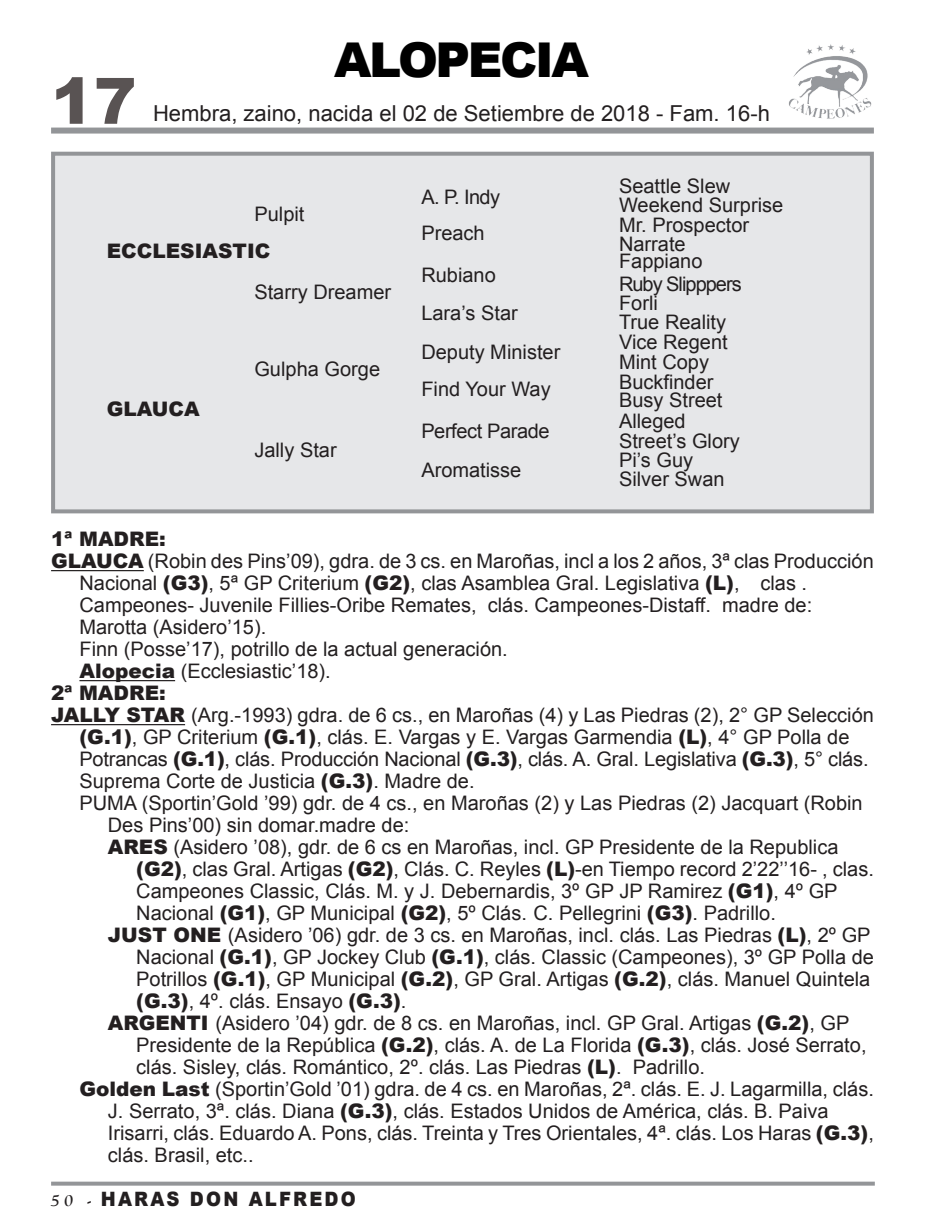
<style>
.page{position:relative;width:925px;height:1219px;background:#fff}
.page>*{position:absolute;margin:0;border:0;box-sizing:border-box;transform-origin:0 0}
.t1{font:900 64px "Arial";color:#595353}
.t2{font:900 48px "Arial";letter-spacing:-.05em;color:#000}
.t3{font:22px "Arial";color:#231f20}
.t4{font:20px "Arial";color:#231f20}
.t5{font:900 20px "Arial";color:#231f20}
.t6{font:20px "Arial";letter-spacing:-.05em;color:#231f20}
.t7{font:20px "Arial";letter-spacing:-.02em;color:#231f20}
.t8{font:900 19.8px "Arial";letter-spacing:.12em;color:#231f20;scale:.91 1}
.s1{font-weight:900}
.s2{font-family:"Goudy Old Style Bold Italic BT";font-weight:400;font-size:16px}
</style>
<div class="page">
<div style="left:51px;top:152px;width:822px;height:361px;background:#e6e7e9;border:4px solid #939598"></div>
<div style="left:51px;top:128px;width:822px;height:6px;background:#939598"></div>
<svg style="left:51px;top:1182px;width:823px;height:4px;background:#9c9ea0"></svg>
<hr style="left:51px;top:570px;width:93px;height:1px;background:#231f20">
<hr style="left:79px;top:680px;width:96px;height:1px;background:#231f20">
<hr style="left:51px;top:724px;width:134px;height:1px;background:#231f20">
<img style="left:789px;top:44px;width:83px;height:75px">
<h1 class="t1" style="left:51px;top:54px;width:87px">17</h1>
<h2 class="t2" style="left:334px;top:25px;width:256px">ALOPECIA</h2>
<p class="t3" style="left:153px;top:99px;width:618px">Hembra, zaino, nacida el 02 de Setiembre de 2018 - Fam. 16-h</p>
<p class="t4" style="left:254px;top:200px;width:52px">Pulpit</p>
<p class="t5" style="left:107px;top:236px;width:165px">ECCLESIASTIC</p>
<p class="t4" style="left:254px;top:279px;width:138px">Starry Dreamer</p>
<p class="t5" style="left:107px;top:394px;width:94px">GLAUCA</p>
<p class="t4" style="left:254px;top:355px;width:127px">Gulpha Gorge</p>
<p class="t4" style="left:254px;top:437px;width:84px">Jally Star</p>
<p class="t4" style="left:421px;top:183px;width:80px">A. P. Indy</p>
<p class="t4" style="left:421px;top:219px;width:65px">Preach</p>
<p class="t4" style="left:421px;top:262px;width:76px">Rubiano</p>
<p class="t4" style="left:421px;top:299px;width:98px">Lara’s Star</p>
<p class="t4" style="left:421px;top:338px;width:140px">Deputy Minister</p>
<p class="t4" style="left:421px;top:376px;width:131px">Find Your Way</p>
<p class="t7" style="left:421px;top:417px;width:130px">Perfect Parade</p>
<p class="t4" style="left:421px;top:457px;width:102px">Aromatisse</p>
<p class="t4" style="left:618px;top:172px;width:113px">Seattle Slew</p>
<p class="t4" style="left:618px;top:192px;width:166px">Weekend Surprise</p>
<p class="t4" style="left:618px;top:212px;width:132px">Mr. Prospector</p>
<p class="t4" style="left:618px;top:230px;width:68px">Narrate</p>
<p class="t4" style="left:618px;top:248px;width:85px">Fappiano</p>
<p class="t6" style="left:618px;top:271px;width:124px">Ruby Slipppers</p>
<p class="t4" style="left:618px;top:290px;width:40px">Forli</p>
<p class="t4" style="left:618px;top:309px;width:109px">True Reality</p>
<p class="t4" style="left:618px;top:329px;width:110px">Vice Regent</p>
<p class="t4" style="left:618px;top:349px;width:92px">Mint Copy</p>
<p class="t4" style="left:618px;top:369px;width:96px">Buckfinder</p>
<p class="t4" style="left:618px;top:387px;width:105px">Busy Street</p>
<p class="t4" style="left:618px;top:408px;width:68px">Alleged</p>
<p class="t4" style="left:618px;top:427px;width:122px">Street’s Glory</p>
<p class="t4" style="left:618px;top:446px;width:76px">Pi’s Guy</p>
<p class="t4" style="left:618px;top:465px;width:107px">Silver Swan</p>
<p class="t5" style="left:51px;top:524px;width:116px">1ª MADRE:</p>
<p class="t4" style="left:51px;top:548px;width:823px"><span class="s1">GLAUCA</span> (Robin des Pins’09), gdra. de 3 cs. en Maroñas, incl a los 2 años, 3ª clas Producción</p>
<p class="t4" style="left:79px;top:570px;width:728px">Nacional <span class="s1">(G3)</span>, 5ª GP Criterium <span class="s1">(G2)</span>, clas Asamblea Gral. Legislativa <span class="s1">(L)</span>, clas .</p>
<p class="t4" style="left:79px;top:592px;width:734px">Campeones- Juvenile Fillies-Oribe Remates, clás. Campeones-Distaff. madre de:</p>
<p class="t4" style="left:79px;top:614px;width:188px">Marotta (Asidero’15).</p>
<p class="t4" style="left:79px;top:636px;width:429px">Finn (Posse’17), potrillo de la actual generación.</p>
<p class="t4" style="left:79px;top:658px;width:253px"><span class="s1">Alopecia</span> (Ecclesiastic’18).</p>
<p class="t5" style="left:51px;top:678px;width:116px">2ª MADRE:</p>
<p class="t4" style="left:51px;top:702px;width:824px"><span class="s1">JALLY STAR</span> (Arg.-1993) gdra. de 6 cs., en Maroñas (4) y Las Piedras (2), 2° GP Selección</p>
<p class="t4" style="left:79px;top:724px;width:771px"><span class="s1">(G.1)</span>, GP Criterium <span class="s1">(G.1)</span>, clás. E. Vargas y E. Vargas Garmendia <span class="s1">(L)</span>, 4° GP Polla de</p>
<p class="t4" style="left:79px;top:746px;width:790px">Potrancas <span class="s1">(G.1)</span>, clás. Producción Nacional <span class="s1">(G.3)</span>, clás. A. Gral. Legislativa <span class="s1">(G.3)</span>, 5° clás.</p>
<p class="t4" style="left:79px;top:768px;width:396px">Suprema Corte de Justicia <span class="s1">(G.3)</span>. Madre de.</p>
<p class="t4" style="left:79px;top:790px;width:784px">PUMA (Sportin’Gold ’99) gdr. de 4 cs., en Maroñas (2) y Las Piedras (2) Jacquart (Robin</p>
<p class="t4" style="left:108px;top:812px;width:303px">Des Pins’00) sin domar.madre de:</p>
<p class="t4" style="left:108px;top:834px;width:731px"><span class="s1">ARES</span> (Asidero ’08), gdr. de 6 cs en Maroñas, incl. GP Presidente de la Republica</p>
<p class="t4" style="left:136px;top:856px;width:738px"><span class="s1">(G2)</span>, clas Gral. Artigas <span class="s1">(G2)</span>, Clás. C. Reyles <span class="s1">(L)</span>-en Tiempo record 2’22’’16- , clas.</p>
<p class="t4" style="left:136px;top:878px;width:702px">Campeones Classic, Clás. M. y J. Debernardis, 3º GP JP Ramirez <span class="s1">(G1)</span>, 4º GP</p>
<p class="t4" style="left:136px;top:900px;width:641px">Nacional <span class="s1">(G1)</span>, GP Municipal <span class="s1">(G2)</span>, 5º Clás. C. Pellegrini <span class="s1">(G3)</span>. Padrillo.</p>
<p class="t4" style="left:108px;top:922px;width:764px"><span class="s1">JUST ONE</span> (Asidero ’06) gdr. de 3 cs. en Maroñas, incl. clás. Las Piedras <span class="s1">(L)</span>, 2º GP</p>
<p class="t4" style="left:136px;top:944px;width:738px">Nacional <span class="s1">(G.1)</span>, GP Jockey Club <span class="s1">(G.1)</span>, clás. Classic (Campeones), 3º GP Polla de</p>
<p class="t4" style="left:136px;top:966px;width:735px">Potrillos <span class="s1">(G.1)</span>, GP Municipal <span class="s1">(G.2)</span>, GP Gral. Artigas <span class="s1">(G.2)</span>, clás. Manuel Quintela</p>
<p class="t4" style="left:136px;top:988px;width:271px"><span class="s1">(G.3)</span>, 4º. clás. Ensayo <span class="s1">(G.3)</span>.</p>
<p class="t4" style="left:108px;top:1010px;width:742px"><span class="s1">ARGENTI</span> (Asidero ’04) gdr. de 8 cs. en Maroñas, incl. GP Gral. Artigas <span class="s1">(G.2)</span>, GP</p>
<p class="t4" style="left:136px;top:1032px;width:731px">Presidente de la República <span class="s1">(G.2)</span>, clás. A. de La Florida <span class="s1">(G.3)</span>, clás. José Serrato,</p>
<p class="t4" style="left:136px;top:1054px;width:570px">clás. Sisley, clás. Romántico, 2º. clás. Las Piedras <span class="s1">(L)</span>. Padrillo.</p>
<p class="t4" style="left:79px;top:1076px;width:795px"><span class="s1">Golden Last</span> (Sportin’Gold ’01) gdra. de 4 cs. en Maroñas, 2ª. clás. E. J. Lagarmilla, clás.</p>
<p class="t4" style="left:108px;top:1098px;width:722px">J. Serrato, 3ª. clás. Diana <span class="s1">(G.3)</span>, clás. Estados Unidos de América, clás. B. Paiva</p>
<p class="t4" style="left:108px;top:1120px;width:767px">Irisarri, clás. Eduardo A. Pons, clás. Treinta y Tres Orientales, 4ª. clás. Los Haras <span class="s1">(G.3)</span>,</p>
<p class="t4" style="left:108px;top:1142px;width:147px">clás. Brasil, etc..</p>
<p class="t8" style="left:51px;top:1184px;width:336px"><span class="s2">5 0 -</span> HARAS DON ALFREDO</p>
</div>
